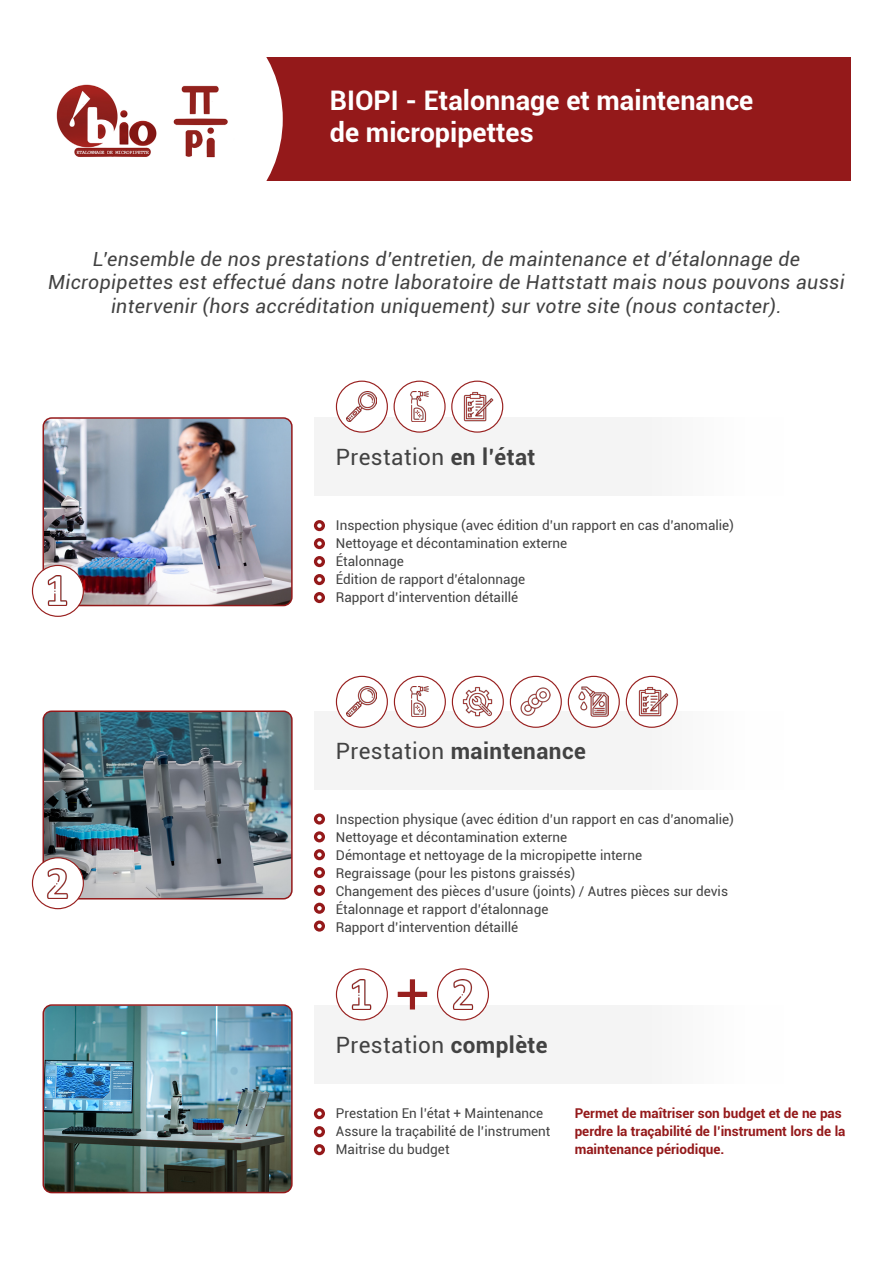
<style>
.page{position:relative;width:893px;height:1263px;background:#fff}
.page>*{position:absolute;margin:0;border:0;box-sizing:border-box;transform-origin:0 0}
.t1{font:700 27px "Roboto";color:#fff}
.t2{font:22.5px "Roboto";letter-spacing:.02em;color:#424242}
.t3{font:700 22.5px "Roboto";letter-spacing:.02em;color:#424242}
.t4{font:italic 19.5px/23.4px "Roboto";letter-spacing:.02em;color:#424242;text-align:center}
.t5{font:13.5px "Roboto";color:#424242}
.t6{font:700 13.5px/18px "Roboto";color:#94191a}
.s1{font-weight:700}
.s2{font-weight:400}
</style>
<div class="page">
<hr style="left:892px;top:365px;width:1px;height:258px;background:#f4f4f4">
<img style="left:43px;top:418px;width:247px;height:187px">
<div style="left:43px;top:417px;width:250px;height:189px;border:2px solid #94191a;border-radius:9px"></div>
<img style="left:43px;top:1005px;width:249px;height:187px">
<div style="left:43px;top:1004px;width:250px;height:189px;border:2px solid #94191a;border-radius:9px"></div>
<img style="left:43px;top:713px;width:249px;height:186px">
<div style="left:43px;top:710px;width:250px;height:189px;border:2px solid #94191a;border-radius:9px"></div>
<div style="left:0;top:57px;width:850px;height:124px;background:#94191a"></div>
<svg style="left:189px;top:57px;width:94px;height:124px;background:#f1e2e2"></svg>
<div style="left:0;top:57px;width:189px;height:124px;background:#fff"></div>
<img style="left:49px;top:71px;width:204px;height:94px">
<div style="left:314px;top:417px;width:469px;height:79px;background:#f4f4f4"></div>
<svg style="left:314px;top:520px;width:11px;height:11px"></svg>
<svg style="left:314px;top:538px;width:11px;height:11px"></svg>
<svg style="left:314px;top:556px;width:11px;height:11px"></svg>
<svg style="left:314px;top:574px;width:11px;height:11px"></svg>
<svg style="left:314px;top:592px;width:11px;height:11px"></svg>
<div style="left:336px;top:381px;width:51px;height:51px;background:#fff;border-radius:50%"></div>
<img style="left:347px;top:392px;width:30px;height:30px">
<div style="left:336px;top:381px;width:52px;height:52px;border:1px solid #98201f;border-radius:50%"></div>
<div style="left:394px;top:381px;width:51px;height:51px;background:#fff;border-radius:50%"></div>
<img style="left:410px;top:392px;width:19px;height:30px">
<div style="left:394px;top:381px;width:52px;height:52px;border:1px solid #98201f;border-radius:50%"></div>
<div style="left:452px;top:381px;width:51px;height:51px;background:#fff;border-radius:50%"></div>
<img style="left:464px;top:392px;width:30px;height:30px">
<div style="left:451px;top:381px;width:52px;height:52px;border:1px solid #98201f;border-radius:50%"></div>
<div style="left:32px;top:565px;width:51px;height:51px;background:#fff;border-radius:50%"></div>
<img style="left:47px;top:576px;width:21px;height:30px">
<div style="left:32px;top:565px;width:52px;height:52px;border:1px solid #98201f;border-radius:50%"></div>
<div style="left:32px;top:858px;width:51px;height:51px;background:#fff;border-radius:50%"></div>
<img style="left:47px;top:868px;width:22px;height:30px">
<div style="left:32px;top:857px;width:52px;height:52px;border:1px solid #98201f;border-radius:50%"></div>
<div style="left:314px;top:711px;width:469px;height:78px;background:#f4f4f4"></div>
<svg style="left:314px;top:813px;width:11px;height:11px"></svg>
<svg style="left:314px;top:831px;width:11px;height:11px"></svg>
<svg style="left:314px;top:849px;width:11px;height:11px"></svg>
<svg style="left:314px;top:867px;width:11px;height:11px"></svg>
<svg style="left:314px;top:903px;width:11px;height:11px"></svg>
<svg style="left:314px;top:885px;width:11px;height:11px"></svg>
<svg style="left:314px;top:920px;width:11px;height:12px"></svg>
<div style="left:336px;top:676px;width:51px;height:51px;background:#fff;border-radius:50%"></div>
<img style="left:347px;top:687px;width:30px;height:30px">
<div style="left:336px;top:676px;width:52px;height:52px;border:1px solid #98201f;border-radius:50%"></div>
<div style="left:394px;top:676px;width:51px;height:51px;background:#fff;border-radius:50%"></div>
<img style="left:410px;top:687px;width:19px;height:30px">
<div style="left:394px;top:676px;width:52px;height:52px;border:1px solid #98201f;border-radius:50%"></div>
<div style="left:452px;top:676px;width:51px;height:51px;background:#fff;border-radius:50%"></div>
<img style="left:463px;top:687px;width:30px;height:30px">
<div style="left:452px;top:676px;width:52px;height:52px;border:1px solid #98201f;border-radius:50%"></div>
<div style="left:510px;top:676px;width:51px;height:51px;background:#fff;border-radius:50%"></div>
<img style="left:521px;top:687px;width:30px;height:29px">
<div style="left:510px;top:676px;width:52px;height:52px;border:1px solid #98201f;border-radius:50%"></div>
<div style="left:568px;top:676px;width:51px;height:51px;background:#fff;border-radius:50%"></div>
<img style="left:579px;top:687px;width:30px;height:30px">
<div style="left:568px;top:676px;width:52px;height:52px;border:1px solid #98201f;border-radius:50%"></div>
<div style="left:626px;top:676px;width:51px;height:51px;background:#fff;border-radius:50%"></div>
<img style="left:638px;top:687px;width:30px;height:30px">
<div style="left:626px;top:676px;width:52px;height:52px;border:1px solid #98201f;border-radius:50%"></div>
<div style="left:314px;top:1005px;width:469px;height:79px;background:#f4f4f4"></div>
<svg style="left:314px;top:1108px;width:11px;height:11px"></svg>
<svg style="left:314px;top:1126px;width:11px;height:11px"></svg>
<svg style="left:314px;top:1144px;width:11px;height:11px"></svg>
<div style="left:336px;top:969px;width:51px;height:51px;background:#fff;border-radius:50%"></div>
<img style="left:351px;top:979px;width:21px;height:30px">
<div style="left:336px;top:968px;width:52px;height:52px;border:1px solid #98201f;border-radius:50%"></div>
<div style="left:438px;top:969px;width:50px;height:51px;background:#fff;border-radius:50%"></div>
<img style="left:452px;top:979px;width:22px;height:30px">
<div style="left:437px;top:968px;width:52px;height:52px;border:1px solid #98201f;border-radius:50%"></div>
<svg style="left:398px;top:979px;width:29px;height:30px"></svg>
<p class="t1" style="left:330px;top:81px;width:425px">BIOPI - Etalonnage et maintenance</p>
<p class="t1" style="left:330px;top:114px;width:205px">de micropipettes</p>
<p class="t4" style="left:48px;top:246px;width:798px">L’ensemble de nos prestations d’entretien, de maintenance et d’étalonnage de<br>Micropipettes est effectué dans notre laboratoire de Hattstatt mais nous pouvons aussi intervenir (hors accréditation uniquement) sur votre site (nous contacter).</p>
<p class="t2" style="left:336px;top:441px;width:201px">Prestation <span class="s1">en l’état</span></p>
<p class="t5" style="left:336px;top:516px;width:399px">Inspection physique (avec édition d’un rapport en cas d’anomalie)</p>
<p class="t5" style="left:336px;top:534px;width:233px">Nettoyage et décontamination externe</p>
<p class="t5" style="left:336px;top:552px;width:69px">Étalonnage</p>
<p class="t5" style="left:336px;top:570px;width:191px">Édition de rapport d’étalonnage</p>
<p class="t5" style="left:336px;top:588px;width:184px">Rapport d’intervention détaillé</p>
<p class="t3" style="left:336px;top:735px;width:252px"><span class="s2">Prestation</span> maintenance</p>
<p class="t5" style="left:336px;top:809px;width:399px">Inspection physique (avec édition d’un rapport en cas d’anomalie)</p>
<p class="t5" style="left:336px;top:827px;width:233px">Nettoyage et décontamination externe</p>
<p class="t5" style="left:336px;top:845px;width:308px">Démontage et nettoyage de la micropipette interne</p>
<p class="t5" style="left:336px;top:863px;width:241px">Regraissage (pour les pistons graissés)</p>
<p class="t5" style="left:336px;top:881px;width:394px">Changement des pièces d’usure (joints) / Autres pièces sur devis</p>
<p class="t5" style="left:336px;top:899px;width:214px">Étalonnage et rapport d’étalonnage</p>
<p class="t5" style="left:336px;top:917px;width:184px">Rapport d’intervention détaillé</p>
<p class="t2" style="left:336px;top:1029px;width:213px">Prestation <span class="s1">complète</span></p>
<p class="t5" style="left:336px;top:1104px;width:209px">Prestation En l’état + Maintenance</p>
<p class="t5" style="left:336px;top:1122px;width:216px">Assure la traçabilité de l’instrument</p>
<p class="t5" style="left:336px;top:1140px;width:115px">Maitrise du budget</p>
<p class="t6" style="left:575px;top:1104px;width:272px">Permet de maîtriser son budget et de ne pas perdre la traçabilité de l’instrument lors de la maintenance périodique.</p>
</div>
